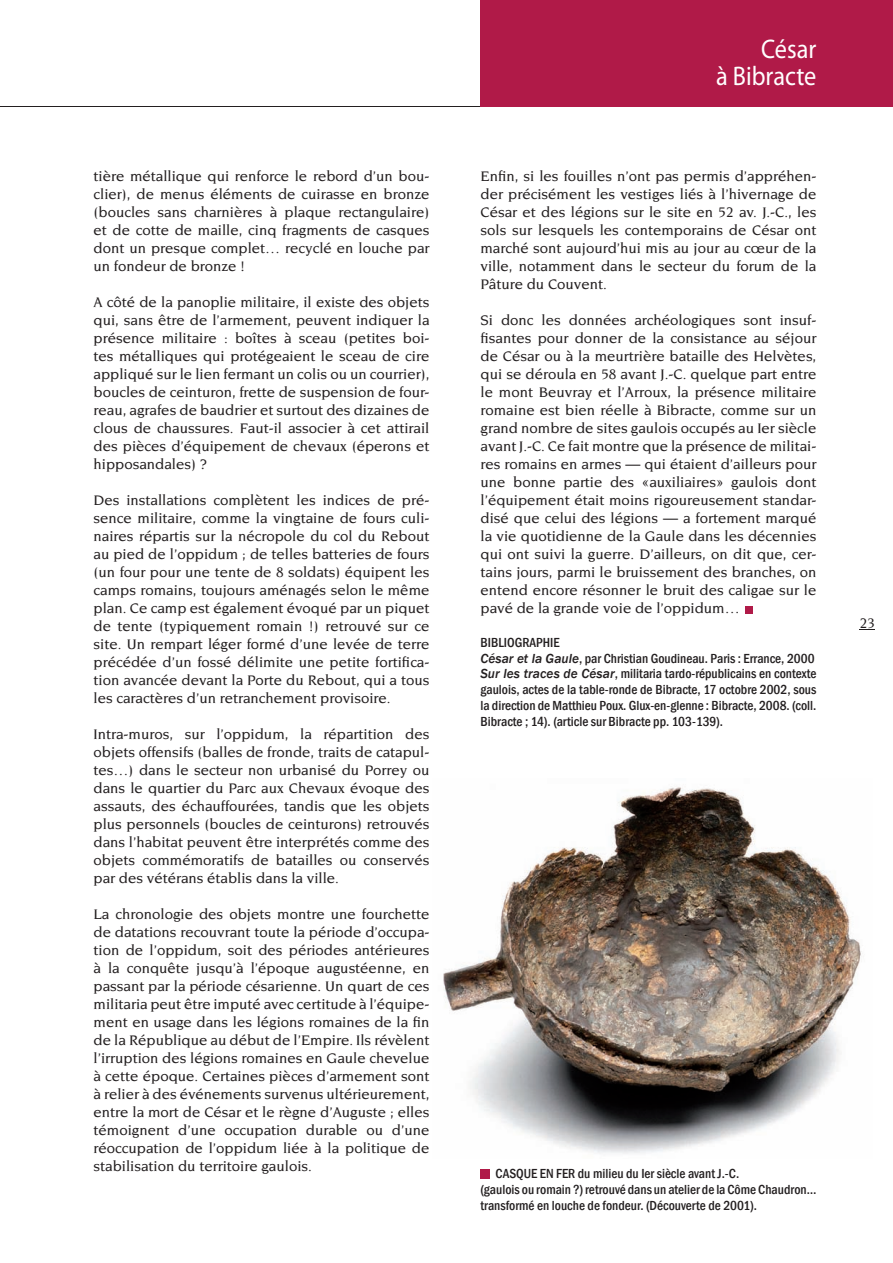
<style>
.page{position:relative;width:893px;height:1263px;background:#fff}
.page>*{position:absolute;margin:0;border:0;box-sizing:border-box;transform-origin:0 0}
.t1{font:27px/27px "Myriad Pro";color:#fff;text-align:right;scale:.9 1}
.t2{font:500 15px/18px "Novarese Std";color:#231f20;text-align:justify}
.t3{font:500 condensed 13.5px/15.8px "Franklin Gothic";color:#231f20}
.s1{font-style:italic;font-stretch:normal}
</style>
<div class="page">
<svg style="left:860px;top:629px;width:15px;height:1px"></svg>
<hr style="left:0;top:106px;width:893px;height:1px;background:#231f20">
<img style="left:443px;top:787px;width:419px;height:367px">
<div style="left:480px;top:0;width:413px;height:106px;background:#b01a48"></div>
<div style="left:745px;top:606px;width:7px;height:7px;background:#b01a48"></div>
<div style="left:480px;top:1169px;width:10px;height:9px;background:#b01a48"></div>
<p class="t2" style="left:94px;top:167px;width:337px">tière métallique qui renforce le rebord d’un bou&shy;clier), de menus éléments de cuirasse en bronze (boucles sans charnières à plaque rectangulaire) et de cotte de maille, cinq fragments de casques dont un presque complet… recyclé en louche par un fondeur de bronze !</p>
<p class="t2" style="left:94px;top:293px;width:337px">A côté de la panoplie militaire, il existe des objets qui, sans être de l’armement, peuvent indiquer la présence militaire : boîtes à sceau (petites boi&shy;tes métalliques qui protégeaient le sceau de cire appliqué sur le lien fermant un colis ou un courrier), boucles de ceinturon, frette de suspension de four&shy;reau, agrafes de baudrier et surtout des dizaines de clous de chaussures. Faut-il associer à cet attirail des pièces d’équipement de chevaux (éperons et hipposandales) ?</p>
<p class="t2" style="left:94px;top:491px;width:337px">Des installations complètent les indices de pré&shy;sence militaire, comme la vingtaine de fours culi&shy;naires répartis sur la nécropole du col du Rebout au pied de l’oppidum ; de telles batteries de fours (un four pour une tente de 8 soldats) équipent les camps romains, toujours aménagés selon le même plan. Ce camp est également évoqué par un piquet de tente (typiquement romain !) retrouvé sur ce site. Un rempart léger formé d’une levée de terre précédée d’un fossé délimite une petite fortifica&shy;tion avancée devant la Porte du Rebout, qui a tous les caractères d’un retranchement provisoire.</p>
<p class="t2" style="left:94px;top:725px;width:337px">Intra-muros, sur l’oppidum, la répartition des objets offensifs (balles de fronde, traits de catapul&shy;tes…) dans le secteur non urbanisé du Porrey ou dans le quartier du Parc aux Chevaux évoque des assauts, des échauffourées, tandis que les objets plus personnels (boucles de ceinturons) retrouvés dans l’habitat peuvent être interprétés comme des objets commémoratifs de batailles ou conservés par des vétérans établis dans la ville.</p>
<p class="t2" style="left:94px;top:905px;width:337px">La chronologie des objets montre une fourchette de datations recouvrant toute la période d’occupa&shy;tion de l’oppidum, soit des périodes antérieures à la conquête jusqu’à l’époque augustéenne, en passant par la période césarienne. Un quart de ces militaria peut être imputé avec certitude à l’équipe&shy;ment en usage dans les légions romaines de la fin de la République au début de l’Empire. Ils révèlent l’irruption des légions romaines en Gaule chevelue à cette époque. Certaines pièces d’armement sont à relier à des événements survenus ultérieurement, entre la mort de César et le règne d’Auguste ; elles témoignent d’une occupation durable ou d’une réoccupation de l’oppidum liée à la politique de stabilisation du territoire gaulois.</p>
<h1 class="t1" style="left:716px;top:35px;width:113px">César<br>à Bibracte</h1>
<p class="t2" style="left:480px;top:167px;width:337px">Enfin, si les fouilles n’ont pas permis d’appréhen&shy;der précisément les vestiges liés à l’hivernage de César et des légions sur le site en 52 av. J.-C., les sols sur lesquels les contemporains de César ont marché sont aujourd’hui mis au jour au cœur de la ville, notamment dans le secteur du forum de la Pâture du Couvent.</p>
<p class="t2" style="left:480px;top:311px;width:337px">Si donc les données archéologiques sont insuf&shy;fisantes pour donner de la consistance au séjour de César ou à la meurtrière bataille des Helvètes, qui se déroula en 58 avant J.-C. quelque part entre le mont Beuvray et l’Arroux, la présence militaire romaine est bien réelle à Bibracte, comme sur un grand nombre de sites gaulois occupés au Ier siècle avant J.-C. Ce fait montre que la présence de militai&shy;res romains en armes — qui étaient d’ailleurs pour une bonne partie des «auxiliaires» gaulois dont l’équipement était moins rigoureusement standar&shy;disé que celui des légions — a fortement marqué la vie quotidienne de la Gaule dans les décennies qui ont suivi la guerre. D’ailleurs, on dit que, cer&shy;tains jours, parmi le bruissement des branches, on entend encore résonner le bruit des caligae sur le pavé de la grande voie de l’oppidum…</p>
<p class="t3" style="left:480px;top:634px;width:337px">bibliograPhie<br><span class="s1">César et la Gaule</span>, par Christian Goudineau. Paris : Errance, 2000<br><span class="s1">Sur les traces de César</span>, militaria tardo-républicains en contexte gaulois, actes de la table-ronde de Bibracte, 17 octobre 2002, sous la direction de Matthieu Poux. Glux-en-glenne : Bibracte, 2008. (coll.<br>Bibracte ; 14). (article sur Bibracte pp. 103-139).</p>
<p class="t2" style="left:860px;top:614px;width:16px">23</p>
<p class="t3" style="left:480px;top:1166px;width:337px;text-indent:15px">casque en fer du milieu du Ier siècle avant J.-C.<br>(gaulois ou romain ?) retrouvé dans un atelier de la Côme Chaudron… transformé en louche de fondeur. (Découverte de 2001).</p>
</div>
